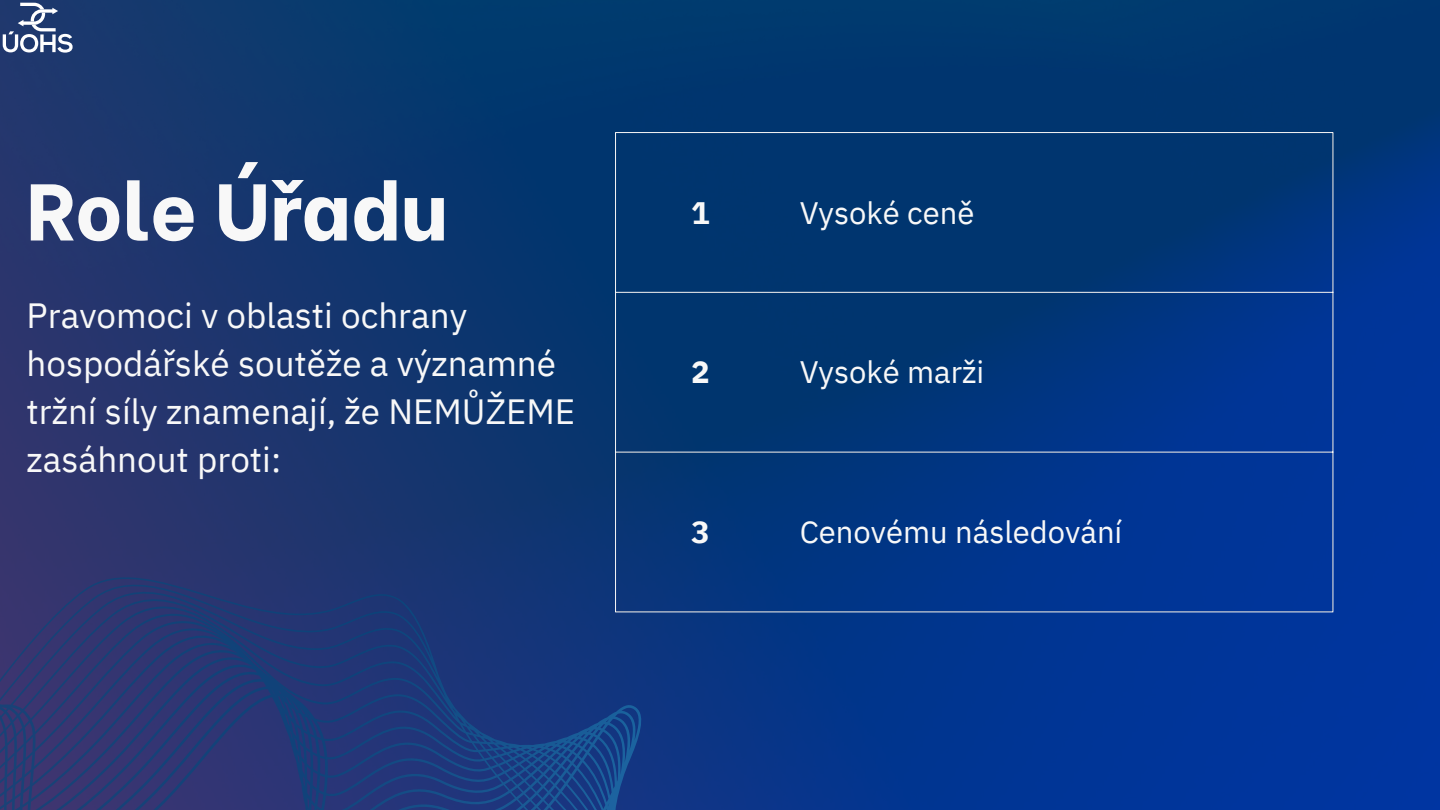
<style>
.page{position:relative;width:1440px;height:810px;background:#fff}
.page>*{position:absolute;margin:0;border:0;box-sizing:border-box;transform-origin:0 0}
.t1{font:800 80.3px "Be Vietnam";color:#f8f8f8}
.t2{font:35px/48.2px "IBM Plex Sans";color:#f8f8f8}
.t3{font:31px "IBM Plex Sans";color:#f8f8f8}
.t4{font:700 31px "IBM Plex Sans";color:#f8f8f8}
</style>
<div class="page">
<img style="left:0;top:0;width:1440px;height:810px">
<hr style="left:615px;top:133px;width:1px;height:479px;background:#f8f8f8">
<hr style="left:1333px;top:133px;width:1px;height:479px;background:#f8f8f8">
<hr style="left:615px;top:132px;width:718px;height:1px;background:#f8f8f8">
<hr style="left:615px;top:292px;width:718px;height:1px;background:#f8f8f8">
<hr style="left:615px;top:452px;width:718px;height:1px;background:#f8f8f8">
<hr style="left:615px;top:612px;width:718px;height:1px;background:#f8f8f8">
<svg style="left:3px;top:3px;width:70px;height:50px"></svg>
<svg style="left:0;top:404px;width:882px;height:406px;background:#193677"></svg>
<p class="t1" style="left:27px;top:144px;width:423px">Role Úřadu</p>
<p class="t2" style="left:27px;top:291px;width:550px">Pravomoci v oblasti ochrany hospodářské soutěže a významné tržní síly znamenají, že NEMŮŽEME zasáhnout proti:</p>
<p class="t4" style="left:691px;top:192px;width:20px">1</p>
<p class="t3" style="left:800px;top:192px;width:176px">Vysoké ceně</p>
<p class="t4" style="left:691px;top:352px;width:20px">2</p>
<p class="t3" style="left:800px;top:352px;width:186px">Vysoké marži</p>
<p class="t4" style="left:691px;top:511px;width:20px">3</p>
<p class="t3" style="left:800px;top:511px;width:324px">Cenovému následování</p>
</div>
